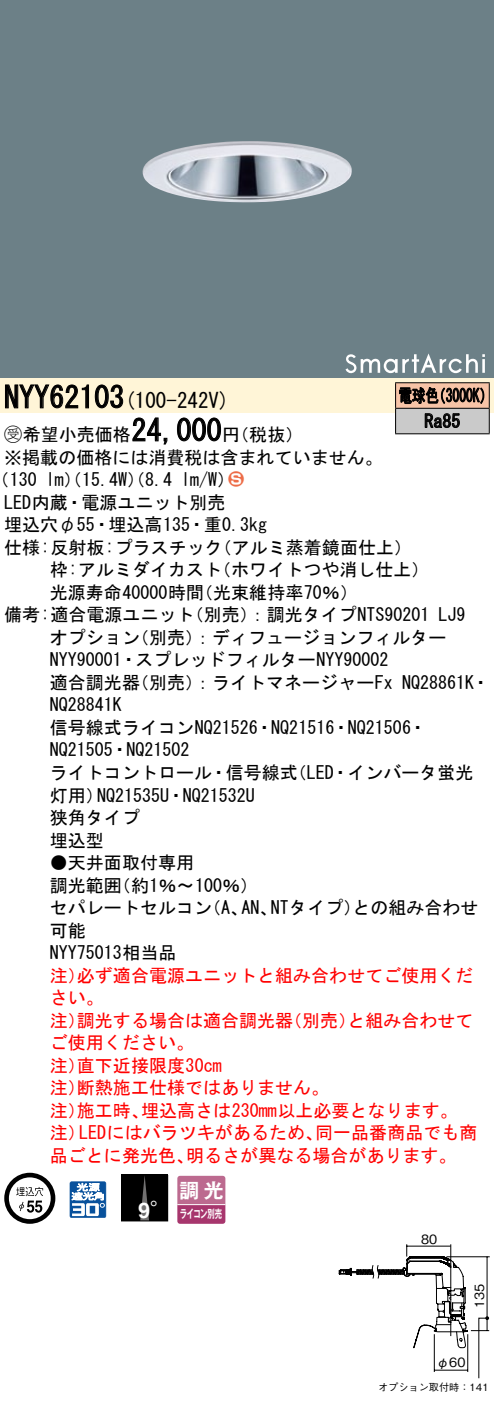
<style>
.page{position:relative;width:494px;height:1401px;background:#fff}
.page>*{position:absolute;margin:0;border:0;box-sizing:border-box;transform-origin:0 0}
.t1{font:30px "MS Gothic";color:#000}
.t2{font:700 21.6px "Helvetica LT Std";color:#fff}
.t3{font:21px "MS Gothic";color:#000}
.t4{font:19.8px "Gothic MB101 Pro De Bold 90 pv RKSJ H";color:#fff}
.t5{font:18px/22.5px "MS Gothic";color:#000}
.t6{font:18px/22.5px "MS Gothic";color:#f00}
.t7{font:18px/25.5px "MS Gothic";color:#000;scale:.75 1}
.t8{font:18px "Ford Classification 1";color:#ed6d48}
.t9{font:12.6px "Gothic BBB Pro Medium 90 pv RKSJ H";color:#000}
.t10{font:11.4px "Gothic MB101 Pro De Bold 90 pv RKSJ H";letter-spacing:-.05em;color:#fff;scale:.65 1}
.t11{font:10.2px "Gothic BBB Pro Medium 90 pv RKSJ H";color:#000}
.s1{font-family:"Ford Classification 1"}
.s2{color:#fff}
.s3{font-family:"Koz Go Pro Regular 90 pv RKSJ H";font-weight:400}
</style>
<div class="page">
<div style="left:0;top:0;width:493px;height:352px;background:#6c8087"></div>
<img style="left:142px;top:141px;width:209px;height:61px">
<div style="left:0;top:352px;width:493px;height:26px;background:#6c8087"></div>
<svg style="left:345px;top:353px;width:139px;height:20px"></svg>
<div style="left:0;top:378px;width:493px;height:34px;background:#fff5d7"></div>
<svg style="left:5px;top:384px;width:118px;height:24px"></svg>
<svg style="left:132px;top:417px;width:36px;height:28px"></svg>
<svg style="left:177px;top:417px;width:44px;height:24px"></svg>
<svg style="left:4px;top:1172px;width:51px;height:51px"></svg>
<svg style="left:70px;top:1181px;width:36px;height:36px"></svg>
<div style="left:121px;top:1174px;width:47px;height:46px;background:#000"></div>
<svg style="left:140px;top:1177px;width:9px;height:42px"></svg>
<div style="left:121px;top:1175px;width:47px;height:46px;border:1px solid #000"></div>
<svg style="left:177px;top:1175px;width:48px;height:48px;background:#b75d87"></svg>
<hr style="left:177px;top:1203px;width:48px;height:1px;background:#fff">
<hr style="left:395px;top:382px;width:94px;height:1px;background:#000">
<hr style="left:395px;top:433px;width:94px;height:1px;background:#000">
<svg style="left:394px;top:383px;width:95px;height:50px;background:#a7968c"></svg>
<hr style="left:446px;top:1256px;width:43px;height:1px;background:#000">
<svg style="left:338px;top:1244px;width:150px;height:134px"></svg>
<h1 class="t1" style="left:4px;top:382px;width:122px">NYY62103</h1>
<p class="t7" style="left:424px;top:383px;width:49px;text-indent:-26px">電球色<br>Ra85</p>
<p class="t7" style="left:432px;top:383px;width:82px">（3000 (K</p>
<p class="t3" style="left:124px;top:390px;width:106px">(100-242 (V</p>
<h1 class="t1" style="left:131px;top:415px;width:91px">24,000</h1>
<p class="t5" style="left:4px;top:423px;width:379px"><span class="s1">B</span>希望小売価格<br>※掲載の価格には消費税は含まれていません。</p>
<p class="t8" style="left:228px;top:470px;width:17px">2<span class="s2">3</span></p>
<p class="t5" style="left:222px;top:423px;width:82px">（円税抜(</p>
<p class="t5" style="left:181px;top:468px;width:55px">l m (W/</p>
<p class="t5" style="left:-8px;top:468px;width:47px">（130</p>
<p class="t5" style="left:4px;top:491px;width:223px">LED内蔵・電源ユニット別売</p>
<p class="t5" style="left:4px;top:513px;width:264px">埋込穴φ55・埋込高135・重0.3kg</p>
<p class="t5" style="left:213px;top:536px;width:200px">（アルミ蒸着鏡面仕上(</p>
<p class="t5" style="left:46px;top:468px;width:128px">lm）（15.4 ）（W 8.4</p>
<p class="t5" style="left:213px;top:536px;width:217px;text-indent:-209px">仕様:反射板:プラスチック<br>（ホワイトつや消し仕上(</p>
<p class="t5" style="left:195px;top:558px;width:164px;text-indent:-145px">枠:アルミダイカスト<br>（光束維持率70％(</p>
<p class="t5" style="left:50px;top:581px;width:156px">光源寿命40000時間</p>
<p class="t5" style="left:185px;top:603px;width:245px">（別売：）調光タイプNTS90201</p>
<p class="t5" style="left:131px;top:603px;width:316px;text-indent:-127px">備考:適合電源ユニット<br>（別売：）ディフュージョンフィルター</p>
<p class="t5" style="left:438px;top:603px;width:28px">LJ9</p>
<p class="t5" style="left:50px;top:626px;width:340px">オプション<br>NYY90001・スプレッドフィルターNYY90002</p>
<p class="t5" style="left:131px;top:671px;width:263px">（別売：）ライトマネージャーFx</p>
<p class="t5" style="left:50px;top:671px;width:91px">適合調光器</p>
<p class="t5" style="left:50px;top:693px;width:73px">NQ28841K</p>
<p class="t5" style="left:50px;top:716px;width:378px">信号線式ライコンNQ21526・NQ21516・NQ21506・</p>
<p class="t5" style="left:50px;top:738px;width:141px">NQ21505・NQ21502</p>
<p class="t5" style="left:288px;top:761px;width:186px">（LED・インバータ蛍光</p>
<p class="t5" style="left:401px;top:671px;width:89px">NQ28861 ・K</p>
<p class="t5" style="left:50px;top:761px;width:249px;text-align:center">ライトコントロール・信号線式<br>NQ21535 ・U NQ21532U</p>
<p class="t5" style="left:50px;top:783px;width:91px">灯用）<br>狭角タイプ埋込型</p>
<p class="t5" style="left:113px;top:851px;width:147px;text-indent:-63px">●天井面取付専用<br>（約1％〜100％(</p>
<p class="t5" style="left:50px;top:873px;width:73px">調光範囲</p>
<p class="t5" style="left:270px;top:896px;width:92px">NTタイプ）</p>
<p class="t5" style="left:352px;top:896px;width:127px">との組み合わせ</p>
<p class="t5" style="left:50px;top:896px;width:163px">セパレートセルコン可能<br>NYY75013相当品</p>
<p class="t6" style="left:77px;top:963px;width:397px">必ず適合電源ユニットと組み合わせてご使用くだ</p>
<p class="t5" style="left:203px;top:896px;width:46px">（、A</p>
<p class="t5" style="left:241px;top:896px;width:37px">AN、</p>
<p class="t6" style="left:50px;top:963px;width:55px">注）さい。</p>
<p class="t6" style="left:77px;top:1008px;width:217px">調光する場合は適合調光器</p>
<p class="t6" style="left:284px;top:1008px;width:73px">（別売）</p>
<p class="t6" style="left:347px;top:1008px;width:127px">と組み合わせて</p>
<p class="t6" style="left:50px;top:1008px;width:37px">注）</p>
<p class="t6" style="left:50px;top:1031px;width:145px">ご使用ください。</p>
<p class="t6" style="left:77px;top:1053px;width:146px">直下近接限度30cm</p>
<p class="t6" style="left:77px;top:1053px;width:253px;text-indent:-27px">注）<br>断熱施工仕様ではありません。</p>
<p class="t6" style="left:50px;top:1076px;width:37px">注）</p>
<p class="t6" style="left:141px;top:1098px;width:318px">埋込高さは230mm以上必要となります。</p>
<p class="t6" style="left:77px;top:1098px;width:73px">施工時、</p>
<p class="t6" style="left:50px;top:1098px;width:37px">注）</p>
<p class="t6" style="left:79px;top:1121px;width:245px">LEDにはバラツキがあるため、</p>
<p class="t6" style="left:315px;top:1121px;width:163px">同一品番商品でも商</p>
<p class="t6" style="left:50px;top:1121px;width:37px">注）</p>
<p class="t6" style="left:50px;top:1143px;width:145px">品ごとに発光色、</p>
<p class="t6" style="left:186px;top:1143px;width:272px">明るさが異なる場合があります。</p>
<p class="t2" style="left:138px;top:1196px;width:34px">9<span class="s3">°</span></p>
<p class="t4" style="left:179px;top:1173px;width:46px">調光</p>
<p class="t10" style="left:180px;top:1204px;width:66px">ライコン別売</p>
<p class="t9" style="left:421px;top:1228px;width:18px">80</p>
<p class="t9" style="left:468px;top:1307px;width:26px;rotate:-90deg">135</p>
<p class="t9" style="left:436px;top:1351px;width:30px">φ60</p>
<p class="t11" style="left:377px;top:1378px;width:112px">オプション取付時：141</p>
</div>
